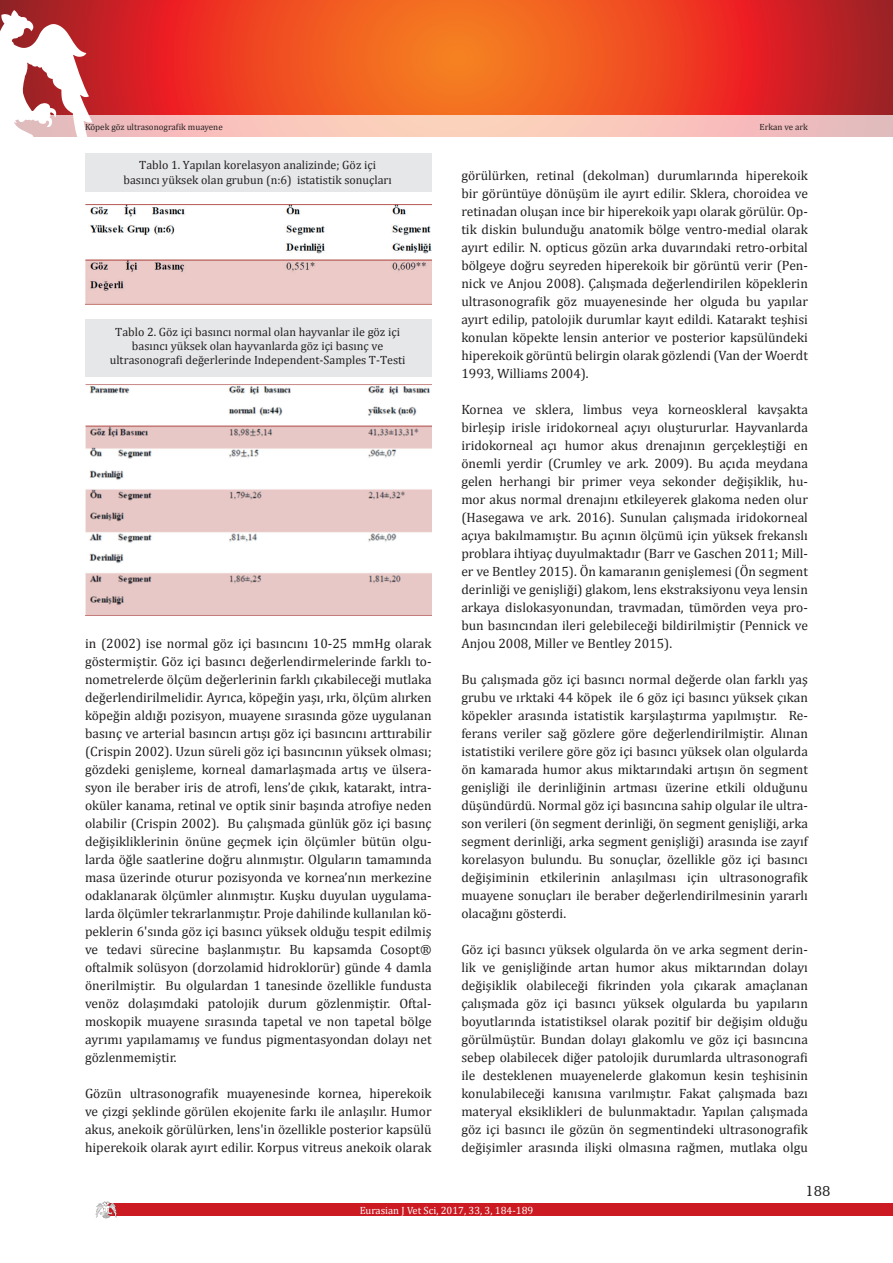
<style>
.page{position:relative;width:893px;height:1263px;background:#fff}
.page>*{position:absolute;margin:0;border:0;box-sizing:border-box;transform-origin:0 0}
.t1{font:15px "Humanist Slabserif 712 BT";color:#231f20}
.t2{font:13.5px/18px "Cambria";color:#231f20;text-align:justify}
.t3{font:12px/14.4px "Cambria";color:#231f20;text-align:center}
.t4{font:10.5px "Cambria";color:#fff}
.t5{font:9px "Cambria";color:#231f20}
</style>
<div class="page">
<svg style="left:0;top:0;width:893px;height:115px"></svg>
<div style="left:106px;top:1203px;width:787px;height:13px;background:#cb1a21"></div>
<svg style="left:0;top:10px;width:92px;height:127px"></svg>
<svg style="left:96px;top:1201px;width:21px;height:17px"></svg>
<svg style="left:0;top:115px;width:893px;height:21px"></svg>
<div style="left:85px;top:153px;width:347px;height:38px;background:#e6e7e9"></div>
<div style="left:85px;top:319px;width:347px;height:58px;background:#e6e7e9"></div>
<img style="left:85px;top:204px;width:347px;height:100px">
<img style="left:85px;top:385px;width:347px;height:230px">
<p class="t5" style="left:85px;top:121px;width:139px">Köpek göz ultrasonografik muayene</p>
<p class="t5" style="left:759px;top:121px;width:50px">Erkan ve ark</p>
<p class="t3" style="left:123px;top:158px;width:270px">Tablo 1. Yapılan korelasyon analizinde; Göz içi basıncı yüksek olan grubun (n:6) istatistik sonuçları</p>
<p class="t3" style="left:110px;top:324px;width:297px">Tablo 2. Göz içi basıncı normal olan hayvanlar ile göz içi basıncı yüksek olan hayvanlarda göz içi basınç ve ultrasonografi değerlerinde Independent-Samples T-Testi</p>
<p class="t2" style="left:85px;top:634px;width:348px">in (2002) ise normal göz içi basıncını 10-25 mmHg olarak göstermiştir. Göz içi basıncı değerlendirmelerinde farklı to&shy;nometrelerde ölçüm değerlerinin farklı çıkabileceği mutlaka değerlendirilmelidir. Ayrıca, köpeğin yaşı, ırkı, ölçüm alırken köpeğin aldığı pozisyon, muayene sırasında göze uygulanan basınç ve arterial basıncın artışı göz içi basıncını arttırabilir (Crispin 2002). Uzun süreli göz içi basıncının yüksek olması; gözdeki genişleme, korneal damarlaşmada artış ve ülsera&shy;syon ile beraber iris de atrofi, lens’de çıkık, katarakt, intra&shy;oküler kanama, retinal ve optik sinir başında atrofiye neden olabilir (Crispin 2002). Bu çalışmada günlük göz içi basınç değişikliklerinin önüne geçmek için ölçümler bütün olgu&shy;larda öğle saatlerine doğru alınmıştır. Olguların tamamında masa üzerinde oturur pozisyonda ve kornea’nın merkezine odaklanarak ölçümler alınmıştır. Kuşku duyulan uygulama&shy;larda ölçümler tekrarlanmıştır. Proje dahilinde kullanılan kö&shy;peklerin 6'sında göz içi basıncı yüksek olduğu tespit edilmiş ve tedavi sürecine başlanmıştır. Bu kapsamda Cosopt® oftalmik solüsyon (dorzolamid hidroklorür) günde 4 damla önerilmiştir. Bu olgulardan 1 tanesinde özellikle fundusta venöz dolaşımdaki patolojik durum gözlenmiştir. Oftal&shy;moskopik muayene sırasında tapetal ve non tapetal bölge ayrımı yapılamamış ve fundus pigmentasyondan dolayı net gözlenmemiştir.</p>
<p class="t2" style="left:85px;top:1084px;width:348px">Gözün ultrasonografik muayenesinde kornea, hiperekoik ve çizgi şeklinde görülen ekojenite farkı ile anlaşılır. Humor akus, anekoik görülürken, lens'in özellikle posterior kapsülü hiperekoik olarak ayırt edilir. Korpus vitreus anekoik olarak</p>
<p class="t2" style="left:461px;top:166px;width:348px">görülürken, retinal (dekolman) durumlarında hiperekoik bir görüntüye dönüşüm ile ayırt edilir. Sklera, choroidea ve retinadan oluşan ince bir hiperekoik yapı olarak görülür. Op&shy;tik diskin bulunduğu anatomik bölge ventro-medial olarak ayırt edilir. N. opticus gözün arka duvarındaki retro-orbital bölgeye doğru seyreden hiperekoik bir görüntü verir (Pen&shy;nick ve Anjou 2008). Çalışmada değerlendirilen köpeklerin ultrasonografik göz muayenesinde her olguda bu yapılar ayırt edilip, patolojik durumlar kayıt edildi. Katarakt teşhisi konulan köpekte lensin anterior ve posterior kapsülündeki hiperekoik görüntü belirgin olarak gözlendi (Van der Woerdt 1993, Williams 2004).</p>
<p class="t2" style="left:461px;top:400px;width:348px">Kornea ve sklera, limbus veya korneoskleral kavşakta birleşip irisle iridokorneal açıyı oluştururlar. Hayvanlarda iridokorneal açı humor akus drenajının gerçekleştiği en önemli yerdir (Crumley ve ark. 2009). Bu açıda meydana gelen herhangi bir primer veya sekonder değişiklik, hu&shy;mor akus normal drenajını etkileyerek glakoma neden olur (Hasegawa ve ark. 2016). Sunulan çalışmada iridokorneal açıya bakılmamıştır. Bu açının ölçümü için yüksek frekanslı problara ihtiyaç duyulmaktadır (Barr ve Gaschen 2011; Mill&shy;er ve Bentley 2015). Ön kamaranın genişlemesi (Ön segment derinliği ve genişliği) glakom, lens ekstraksiyonu veya lensin arkaya dislokasyonundan, travmadan, tümörden veya pro&shy;bun basıncından ileri gelebileceği bildirilmiştir (Pennick ve Anjou 2008, Miller ve Bentley 2015).</p>
<p class="t2" style="left:461px;top:670px;width:348px">Bu çalışmada göz içi basıncı normal değerde olan farklı yaş grubu ve ırktaki 44 köpek ile 6 göz içi basıncı yüksek çıkan köpekler arasında istatistik karşılaştırma yapılmıştır. Re&shy;ferans veriler sağ gözlere göre değerlendirilmiştir. Alınan istatistiki verilere göre göz içi basıncı yüksek olan olgularda ön kamarada humor akus miktarındaki artışın ön segment genişliği ile derinliğinin artması üzerine etkili olduğunu düşündürdü. Normal göz içi basıncına sahip olgular ile ultra&shy;son verileri (ön segment derinliği, ön segment genişliği, arka segment derinliği, arka segment genişliği) arasında ise zayıf korelasyon bulundu. Bu sonuçlar, özellikle göz içi basıncı değişiminin etkilerinin anlaşılması için ultrasonografik muayene sonuçları ile beraber değerlendirilmesinin yararlı olacağını gösterdi.</p>
<p class="t2" style="left:461px;top:940px;width:348px">Göz içi basıncı yüksek olgularda ön ve arka segment derin&shy;lik ve genişliğinde artan humor akus miktarından dolayı değişiklik olabileceği fikrinden yola çıkarak amaçlanan çalışmada göz içi basıncı yüksek olgularda bu yapıların boyutlarında istatistiksel olarak pozitif bir değişim olduğu görülmüştür. Bundan dolayı glakomlu ve göz içi basıncına sebep olabilecek diğer patolojik durumlarda ultrasonografi ile desteklenen muayenelerde glakomun kesin teşhisinin konulabileceği kanısına varılmıştır. Fakat çalışmada bazı materyal eksiklikleri de bulunmaktadır. Yapılan çalışmada göz içi basıncı ile gözün ön segmentindeki ultrasonografik değişimler arasında ilişki olmasına rağmen, mutlaka olgu</p>
<p class="t1" style="left:805px;top:1181px;width:27px">188</p>
<p class="t4" style="left:360px;top:1204px;width:175px">Eurasian J Vet Sci, 2017, 33, 3, 184-189</p>
</div>
